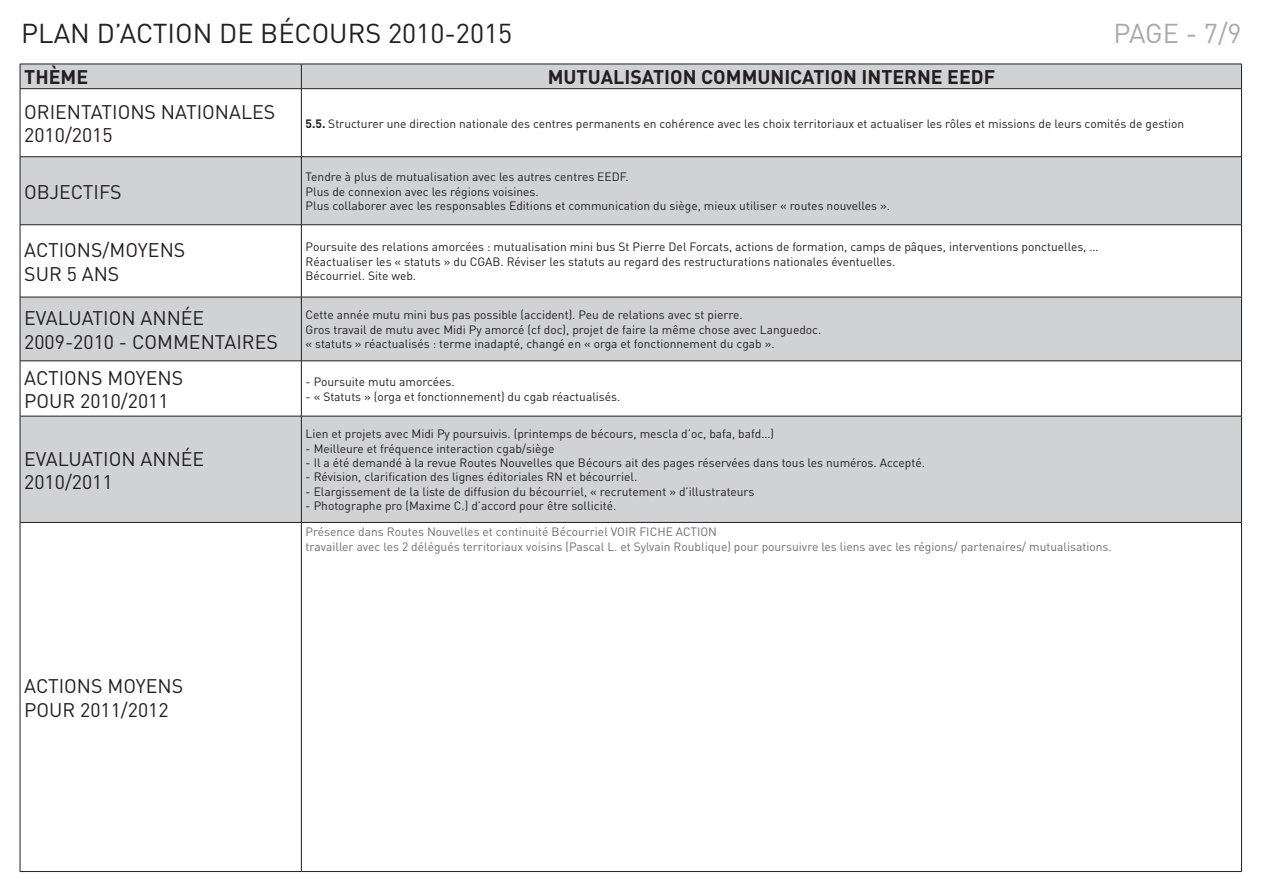
<style>
.page{position:relative;width:1263px;height:893px;background:#fff}
.page>*{position:absolute;margin:0;border:0;box-sizing:border-box;transform-origin:0 0}
.t1{font:27px "DIN";color:#231f20}
.t2{font:27px "DIN";color:#a8a9ad}
.t3{font:19.5px/23.4px "DIN";color:#231f20}
.t4{font:700 19.5px "DIN";color:#231f20}
.t5{font:12px/14.4px "DIN";color:#231f20}
.t6{font:12px/14.4px "DIN";color:#6c6d70}
.s1{font-weight:700}
</style>
<div class="page">
<svg style="left:21px;top:65px;width:1220px;height:457px;fill:#d1d2d4"></svg>
<hr style="left:20px;top:64px;width:281px;height:1px;background:#231f20">
<svg style="left:20px;top:64px;width:1px;height:24px"></svg>
<hr style="left:301px;top:64px;width:941px;height:1px;background:#231f20">
<svg style="left:301px;top:64px;width:1px;height:24px"></svg>
<svg style="left:1241px;top:64px;width:1px;height:24px"></svg>
<hr style="left:20px;top:88px;width:281px;height:1px;background:#231f20">
<hr style="left:20px;top:89px;width:1px;height:68px;background:#231f20">
<hr style="left:301px;top:88px;width:941px;height:1px;background:#231f20">
<hr style="left:301px;top:89px;width:1px;height:68px;background:#231f20">
<hr style="left:1241px;top:89px;width:1px;height:68px;background:#231f20">
<hr style="left:20px;top:156px;width:281px;height:1px;background:#231f20">
<hr style="left:20px;top:157px;width:1px;height:68px;background:#231f20">
<hr style="left:301px;top:156px;width:941px;height:1px;background:#231f20">
<hr style="left:301px;top:157px;width:1px;height:68px;background:#231f20">
<hr style="left:1241px;top:157px;width:1px;height:68px;background:#231f20">
<hr style="left:20px;top:224px;width:281px;height:1px;background:#231f20">
<hr style="left:20px;top:225px;width:1px;height:72px;background:#231f20">
<hr style="left:301px;top:224px;width:941px;height:1px;background:#231f20">
<hr style="left:301px;top:225px;width:1px;height:72px;background:#231f20">
<hr style="left:1241px;top:225px;width:1px;height:72px;background:#231f20">
<hr style="left:20px;top:361px;width:1px;height:55px;background:#231f20">
<hr style="left:301px;top:361px;width:1px;height:55px;background:#231f20">
<hr style="left:1241px;top:361px;width:1px;height:55px;background:#231f20">
<hr style="left:20px;top:416px;width:281px;height:1px;background:#231f20">
<hr style="left:20px;top:416px;width:1px;height:106px;background:#231f20">
<hr style="left:301px;top:416px;width:941px;height:1px;background:#231f20">
<hr style="left:301px;top:416px;width:1px;height:106px;background:#231f20">
<hr style="left:1241px;top:416px;width:1px;height:106px;background:#231f20">
<hr style="left:20px;top:522px;width:281px;height:1px;background:#231f20">
<hr style="left:20px;top:523px;width:1px;height:348px;background:#231f20">
<hr style="left:301px;top:522px;width:941px;height:1px;background:#231f20">
<hr style="left:301px;top:523px;width:1px;height:348px;background:#231f20">
<hr style="left:1241px;top:523px;width:1px;height:348px;background:#231f20">
<hr style="left:20px;top:871px;width:281px;height:1px;background:#231f20">
<hr style="left:301px;top:871px;width:941px;height:1px;background:#231f20">
<hr style="left:20px;top:297px;width:281px;height:1px;background:#231f20">
<hr style="left:20px;top:297px;width:1px;height:64px;background:#231f20">
<hr style="left:301px;top:297px;width:941px;height:1px;background:#231f20">
<hr style="left:301px;top:297px;width:1px;height:64px;background:#231f20">
<hr style="left:1241px;top:297px;width:1px;height:64px;background:#231f20">
<hr style="left:20px;top:361px;width:281px;height:1px;background:#231f20">
<hr style="left:301px;top:361px;width:941px;height:1px;background:#231f20">
<h1 class="t1" style="left:21px;top:16px;width:492px">PLAN D’ACTION d e bécours 2010-2015</h1>
<h1 class="t2" style="left:1113px;top:16px;width:130px">Page - 7/9</h1>
<h2 class="t4" style="left:24px;top:65px;width:65px">THÈME</h2>
<h2 class="t4" style="left:548px;top:65px;width:407px">M UTUALISATION COMMUNICATION INTERNE EEDF</h2>
<h2 class="t3" style="left:24px;top:100px;width:55px">Ori entation</h2>
<h2 class="t3" style="left:145px;top:100px;width:29px">s national</h2>
<h2 class="t3" style="left:252px;top:100px;width:25px">es</h2>
<h2 class="t3" style="left:24px;top:123px;width:90px">2010/2015</h2>
<p class="t5" style="left:306px;top:116px;width:880px"><span class="s1">5.5.</span> Structurer une direction nationale des centres permanents en cohérence avec les choix territoriaux et actualiser les rôles et missions de leurs comités de gestion</p>
<h2 class="t3" style="left:24px;top:180px;width:97px">OBJECTIFS</h2>
<p class="t5" style="left:306px;top:169px;width:586px">Tendre à plus de mutualisation avec les autres centres EEDF.<br>Plus de connexion avec les régions voisines.<br>Plus collaborer avec les responsables Editions et communication du siège, mieux utiliser « routes nouvelles ».</p>
<h2 class="t3" style="left:24px;top:238px;width:161px">ACTIONS/MOYENS<br>Sur 5 ans</h2>
<p class="t5" style="left:306px;top:240px;width:794px">Poursuite des relations amorcées : mutualisation mini bus St Pierre Del Forcats, actions de formation, camps de pâques, interventions ponctuelles, …<br>Réactualiser les « statuts » du CGAB . Réviser les statuts au regard des restructurations nationales éventuelles.<br>Bécourriel. Site web.</p>
<h2 class="t3" style="left:24px;top:306px;width:69px">Evaluation</h2>
<h2 class="t3" style="left:140px;top:306px;width:14px">ann</h2>
<h2 class="t3" style="left:181px;top:306px;width:25px">ée</h2>
<h2 class="t3" style="left:24px;top:329px;width:135px">2009-2010 - Comm</h2>
<h2 class="t3" style="left:189px;top:329px;width:22px">entai</h2>
<h2 class="t3" style="left:242px;top:329px;width:37px">res</h2>
<p class="t5" style="left:306px;top:308px;width:517px">Cette année mutu mini bus pas possible (accident). Peu de relations avec st pierre.<br>Gros travail de mutu avec Midi Py amorcé (cf doc), projet de faire la même chose avec Languedoc. « statuts » réactualisés : terme inadapté, changé en « orga et fonctionnement du cgab ».</p>
<h2 class="t3" style="left:24px;top:366px;width:24px">Action</h2>
<h2 class="t3" style="left:91px;top:366px;width:30px">s moy</h2>
<h2 class="t3" style="left:24px;top:366px;width:161px;text-indent:122px">ens pour 2010/2011</h2>
<p class="t5" style="left:306px;top:374px;width:151px">- Poursuite mutu amorcées.</p>
<p class="t5" style="left:306px;top:389px;width:316px">- « Statuts » (orga et fonctionnement) du cgab réactualisés.</p>
<h2 class="t3" style="left:24px;top:446px;width:69px">Evaluation</h2>
<h2 class="t3" style="left:140px;top:446px;width:14px">ann</h2>
<h2 class="t3" style="left:181px;top:446px;width:25px">ée</h2>
<h2 class="t3" style="left:24px;top:470px;width:90px">2010/2011</h2>
<h2 class="t3" style="left:24px;top:674px;width:24px">Action</h2>
<h2 class="t3" style="left:91px;top:674px;width:30px">s moy</h2>
<h2 class="t3" style="left:24px;top:674px;width:161px;text-indent:122px">ens pour 2011/2012</h2>
<p class="t5" style="left:306px;top:426px;width:470px">Lien et projets avec Midi Py poursuivis. (printemps de bécours, mescla d’oc, bafa, bafd…)</p>
<p class="t5" style="left:306px;top:441px;width:250px">- Meilleure et fréquence interaction cgab/siège</p>
<p class="t5" style="left:306px;top:455px;width:621px">- Il a été demandé à la revue Routes Nouvelles que Bécours ait des pages réservées dans tous les numéros. Accepté.</p>
<p class="t5" style="left:306px;top:470px;width:333px">- Révision, clarification des lignes éditoriales RN et bécourriel.</p>
<p class="t5" style="left:306px;top:484px;width:450px">- Elargissement de la liste de diffusion du bécourriel, « recrutement » d’illustrateurs</p>
<p class="t5" style="left:306px;top:498px;width:312px">- Photographe pro (Maxime C.) d’accord pour être sollicité.</p>
<p class="t6" style="left:306px;top:525px;width:808px">Présence dans Routes Nouvelles et continuité Bécourriel VOIR FICHE ACTION<br>travailler avec les 2 délégués territoriaux voisins (Pascal L. et Sylvain Roublique) pour poursuivre les liens avec les régions/ partenaires/ mutualisations.</p>
</div>
